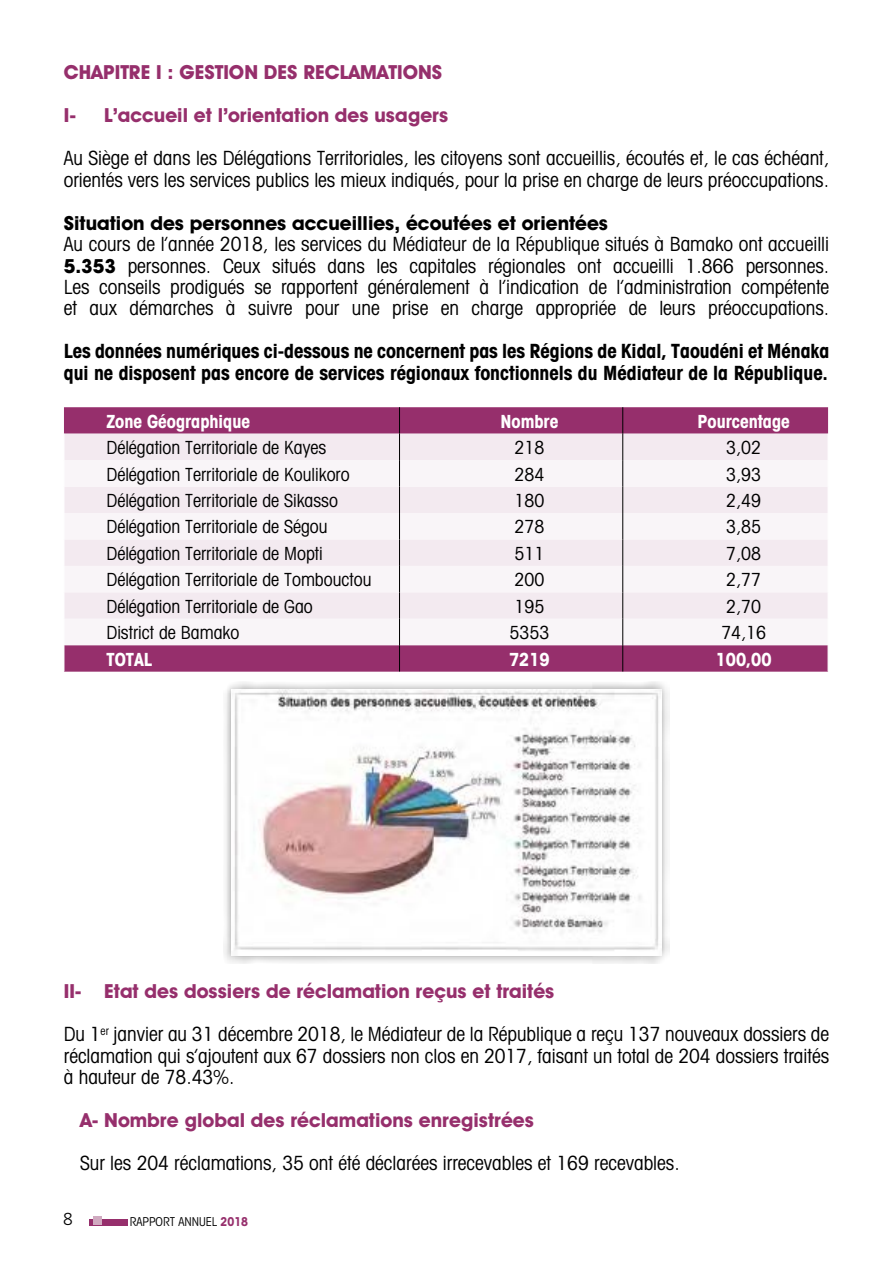
<style>
.page{position:relative;width:893px;height:1263px;background:#fff}
.page>*{position:absolute;margin:0;border:0;box-sizing:border-box;transform-origin:0 0}
.t1{font:condensed 19.5px/21.5px "Avant Garde IT Cby BT";color:#000}
.t2{font:700 condensed 19.5px/21.5px "Avant Garde IT Cby BT";color:#000}
.t3{font:700 19.5px/42.9px "Avant Garde IT Cby BT";color:#962f6c}
.t4{font:700 19.5px "Avant Garde IT Cby BT";color:#000}
.t5{font:condensed 18px "Avant Garde IT Cby BT";color:#000}
.t6{font:700 condensed 18px "Avant Garde IT Cby BT";color:#fff}
.t7{font:300 17.4px "Frutiger";color:#000}
.t8{font:condensed 12.15px "Avant Garde IT Cby BT";color:#000}
.s1{font-weight:700;font-stretch:normal}
.s2{font-weight:700;font-stretch:normal;color:#962f6c}
.s3{font-weight:700;color:#962f6c}
</style>
<div class="page">
<div style="left:89px;top:1219px;width:39px;height:7px;background:#962f6c"></div>
<div style="left:93px;top:1216px;width:9px;height:9px;background:#d0aac0"></div>
<svg style="left:64px;top:407px;width:764px;height:265px;background:#98346f"></svg>
<div style="left:65px;top:434px;width:763px;height:26px;background:#f3eaf0"></div>
<svg style="left:65px;top:460px;width:763px;height:185px;fill:#f9f5f8"></svg>
<svg style="left:399px;top:407px;width:1px;height:264px"></svg>
<svg style="left:622px;top:407px;width:1px;height:264px"></svg>
<svg style="left:64px;top:434px;width:1px;height:237px"></svg>
<img style="left:224px;top:682px;width:445px;height:281px">
<img style="left:232px;top:689px;width:429px;height:266px">
<p class="t3" style="left:64px;top:51px;width:380px">CHAPITRE I : GESTION DES RECLAMATIONS<br>I-</p>
<p class="t3" style="left:104px;top:94px;width:345px">L’accueil et l’orientation des usagers</p>
<p class="t1" style="left:64px;top:147px;width:767px">Au Siège et dans les Délégations Territoriales, les citoyens sont accueillis, écoutés et, le cas échéant, orientés vers les services publics les mieux indiqués, pour la prise en charge de leurs préoccupations.</p>
<p class="t4" style="left:64px;top:211px;width:546px">Situation des personnes accueillies, écoutées et orientées</p>
<p class="t1" style="left:64px;top:233px;width:767px;text-align:justify">Au cours de l’année 2018, les services du Médiateur de la République situés à Bamako ont accueilli <span class="s1">5.353</span> personnes. Ceux situés dans les capitales régionales ont accueilli 1.866 personnes.<br>Les conseils prodigués se rapportent généralement à l’indication de l’administration compétente et aux démarches à suivre pour une prise en charge appropriée de leurs préoccupations.</p>
<p class="t2" style="left:64px;top:340px;width:767px">Les données numériques ci-dessous ne concernent pas les Régions de Kidal, Taoudéni et Ménaka qui ne disposent pas encore de services régionaux fonctionnels du Médiateur de la République.</p>
<p class="t6" style="left:106px;top:410px;width:145px">Zone Géographique</p>
<p class="t6" style="left:500px;top:410px;width:59px">Nombre</p>
<p class="t6" style="left:698px;top:410px;width:94px">Pourcentage</p>
<p class="t5" style="left:106px;top:437px;width:221px">Délégation Territoriale de Kayes</p>
<p class="t5" style="left:514px;top:437px;width:31px">218</p>
<p class="t5" style="left:726px;top:437px;width:36px">3,02</p>
<p class="t5" style="left:106px;top:463px;width:245px">Délégation Territoriale de Koulikoro</p>
<p class="t5" style="left:514px;top:463px;width:31px">284</p>
<p class="t5" style="left:726px;top:463px;width:36px">3,93</p>
<p class="t5" style="left:106px;top:490px;width:233px">Délégation Territoriale de Sikasso</p>
<p class="t5" style="left:514px;top:490px;width:31px">180</p>
<p class="t5" style="left:726px;top:490px;width:36px">2,49</p>
<p class="t5" style="left:106px;top:516px;width:223px">Délégation Territoriale de Ségou</p>
<p class="t5" style="left:514px;top:516px;width:31px">278</p>
<p class="t5" style="left:726px;top:516px;width:36px">3,85</p>
<p class="t5" style="left:106px;top:543px;width:218px">Délégation Territoriale de Mopti</p>
<p class="t5" style="left:514px;top:543px;width:31px">511</p>
<p class="t5" style="left:726px;top:543px;width:36px">7,08</p>
<p class="t5" style="left:106px;top:569px;width:267px">Délégation Territoriale de Tombouctou</p>
<p class="t5" style="left:514px;top:569px;width:31px">200</p>
<p class="t5" style="left:726px;top:569px;width:36px">2,77</p>
<p class="t5" style="left:106px;top:595px;width:208px">Délégation Territoriale de Gao</p>
<p class="t5" style="left:514px;top:595px;width:31px">195</p>
<p class="t5" style="left:726px;top:595px;width:36px">2,70</p>
<p class="t5" style="left:106px;top:622px;width:134px">District de Bamako</p>
<p class="t5" style="left:510px;top:622px;width:41px">5353</p>
<p class="t5" style="left:721px;top:622px;width:46px">74,16</p>
<p class="t6" style="left:106px;top:648px;width:47px">TOTAL</p>
<p class="t6" style="left:509px;top:648px;width:42px">7219</p>
<p class="t6" style="left:716px;top:648px;width:57px">100,00</p>
<p class="t1" style="left:64px;top:970px;width:767px;line-height:42.9px"><span class="s2">II- Etat des dossiers de réclamation reçus et traités<br></span>Du 1<sup>er</sup> janvier au 31 décembre 2018, le Médiateur de la République a reçu 137 nouveaux dossiers de</p>
<p class="t1" style="left:64px;top:1045px;width:767px">réclamation qui s’ajoutent aux 67 dossiers non clos en 2017, faisant un total de 204 dossiers traités à hauteur de 78.43%.</p>
<p class="t3" style="left:80px;top:1098px;width:455px">A- Nombre global des réclamations enregistrées</p>
<p class="t1" style="left:80px;top:1152px;width:601px">Sur les 204 réclamations, 35 ont été déclarées irrecevables et 169 recevables.</p>
<p class="t7" style="left:63px;top:1209px;width:11px">8</p>
<p class="t8" style="left:130px;top:1214px;width:120px">RAPPORT ANNUEL <span class="s3">2018</span></p>
</div>
